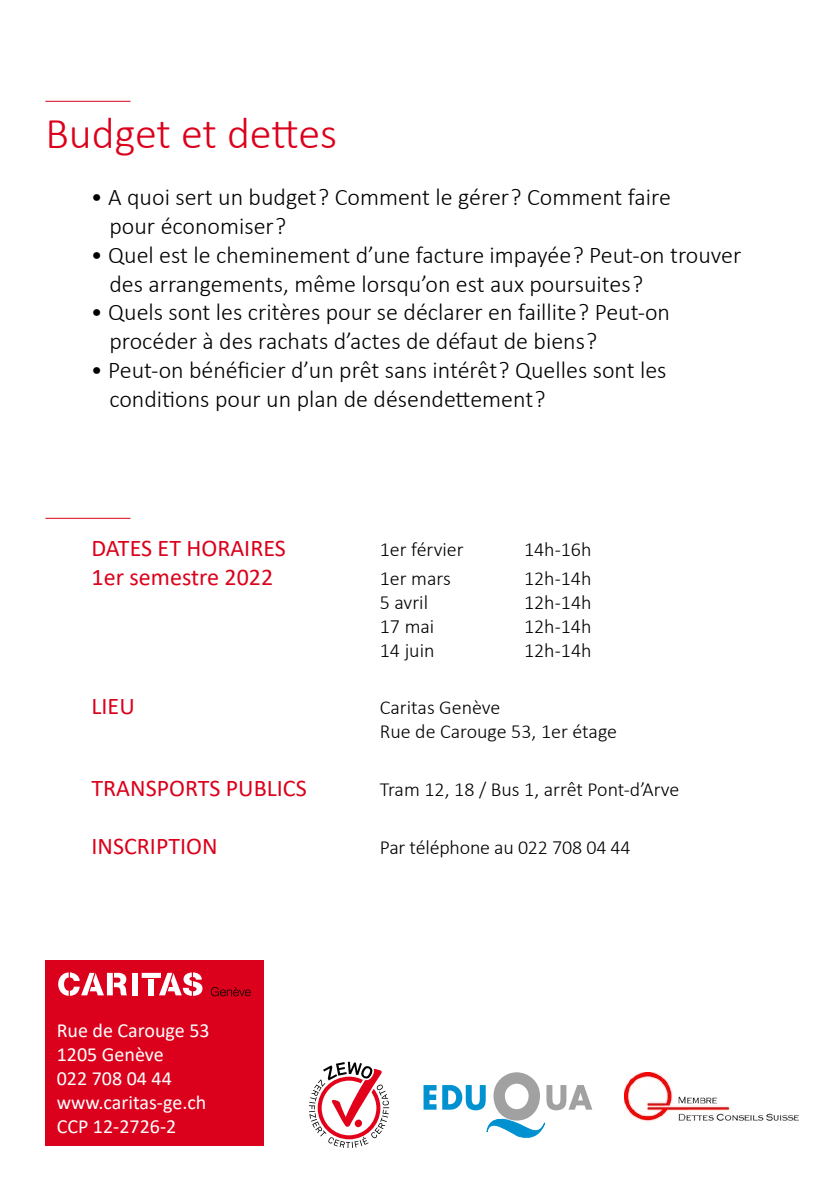
<style>
.page{position:relative;width:840px;height:1191px;background:#fff}
.page>*{position:absolute;margin:0;border:0;box-sizing:border-box;transform-origin:0 0}
.t1{font:300 44px "Calibri";color:#db001b}
.t2{font:300 24px/28.8px "Calibri";color:#000}
.t3{font:24px "Calibri";color:#db001b}
.t4{font:300 20px/24px "Calibri";color:#000}
.t5{font:20px/24px "Calibri";color:#fff}
</style>
<div class="page">
<div style="left:45px;top:960px;width:218px;height:185px;background:#db001b"></div>
<div style="left:132px;top:973px;width:6px;height:22px;background:#fff"></div>
<svg style="left:58px;top:972px;width:69px;height:23px"></svg>
<svg style="left:142px;top:972px;width:60px;height:23px"></svg>
<svg style="left:211px;top:987px;width:39px;height:9px"></svg>
<svg style="left:423px;top:1085px;width:13px;height:24px"></svg>
<svg style="left:442px;top:1072px;width:150px;height:65px"></svg>
<svg style="left:309px;top:1061px;width:80px;height:87px"></svg>
<img style="left:624px;top:1072px;width:174px;height:51px">
<hr style="left:45px;top:101px;width:85px;height:1px;background:#db001b">
<hr style="left:45px;top:518px;width:85px;height:1px;background:#db001b">
<h1 class="t1" style="left:45px;top:106px;width:293px">Budget et dettes</h1>
<p class="t2" style="left:109px;top:182px;width:562px;text-indent:-19px">• A quoi sert un budget? Comment le gérer? Comment faire pour économiser?</p>
<p class="t2" style="left:109px;top:240px;width:633px;text-indent:-19px">• Quel est le cheminement d’une facture impayée? Peut-on trouver des arrangements, même lorsqu’on est aux poursuites?</p>
<p class="t2" style="left:109px;top:298px;width:562px;text-indent:-19px">• Quels sont les critères pour se déclarer en faillite? Peut-on procéder à des rachats d’actes de défaut de biens?</p>
<p class="t2" style="left:109px;top:355px;width:558px;text-indent:-19px">• Peut-on bénéficier d’un prêt sans intérêt? Quelles sont les conditions pour un plan de désendettement?</p>
<p class="t3" style="left:91px;top:531px;width:196px">DATES ET HORAIRES</p>
<p class="t4" style="left:379px;top:537px;width:85px">1er férvier</p>
<p class="t4" style="left:523px;top:537px;width:69px">14h-16h</p>
<p class="t3" style="left:91px;top:560px;width:183px">1er semestre 2022</p>
<p class="t4" style="left:379px;top:566px;width:72px">1er mars</p>
<p class="t4" style="left:523px;top:566px;width:69px">12h-14h</p>
<p class="t4" style="left:379px;top:590px;width:50px">5 avril</p>
<p class="t4" style="left:523px;top:590px;width:69px">12h-14h</p>
<p class="t4" style="left:379px;top:614px;width:56px">17 mai</p>
<p class="t4" style="left:523px;top:614px;width:69px">12h-14h</p>
<p class="t4" style="left:379px;top:638px;width:56px">14 juin</p>
<p class="t4" style="left:523px;top:638px;width:69px">12h-14h</p>
<p class="t3" style="left:91px;top:690px;width:45px">LIEU</p>
<p class="t4" style="left:379px;top:695px;width:239px">Caritas Genève<br>Rue de Carouge 53, 1er étage</p>
<p class="t3" style="left:91px;top:771px;width:217px">TRANSPORTS PUBLICS</p>
<p class="t4" style="left:379px;top:777px;width:301px">Tram 12, 18 / Bus 1, arrêt Pont-d’Arve</p>
<p class="t3" style="left:91px;top:829px;width:127px">INSCRIPTION</p>
<p class="t4" style="left:379px;top:834px;width:252px">Par téléphone au 022 708 04 44</p>
<p class="t5" style="left:57px;top:1018px;width:154px">Rue de Carouge 53<br>1205 Genève<br>022 708 04 44 www.caritas-ge.ch<br>CCP 12-2726-2</p>
</div>
